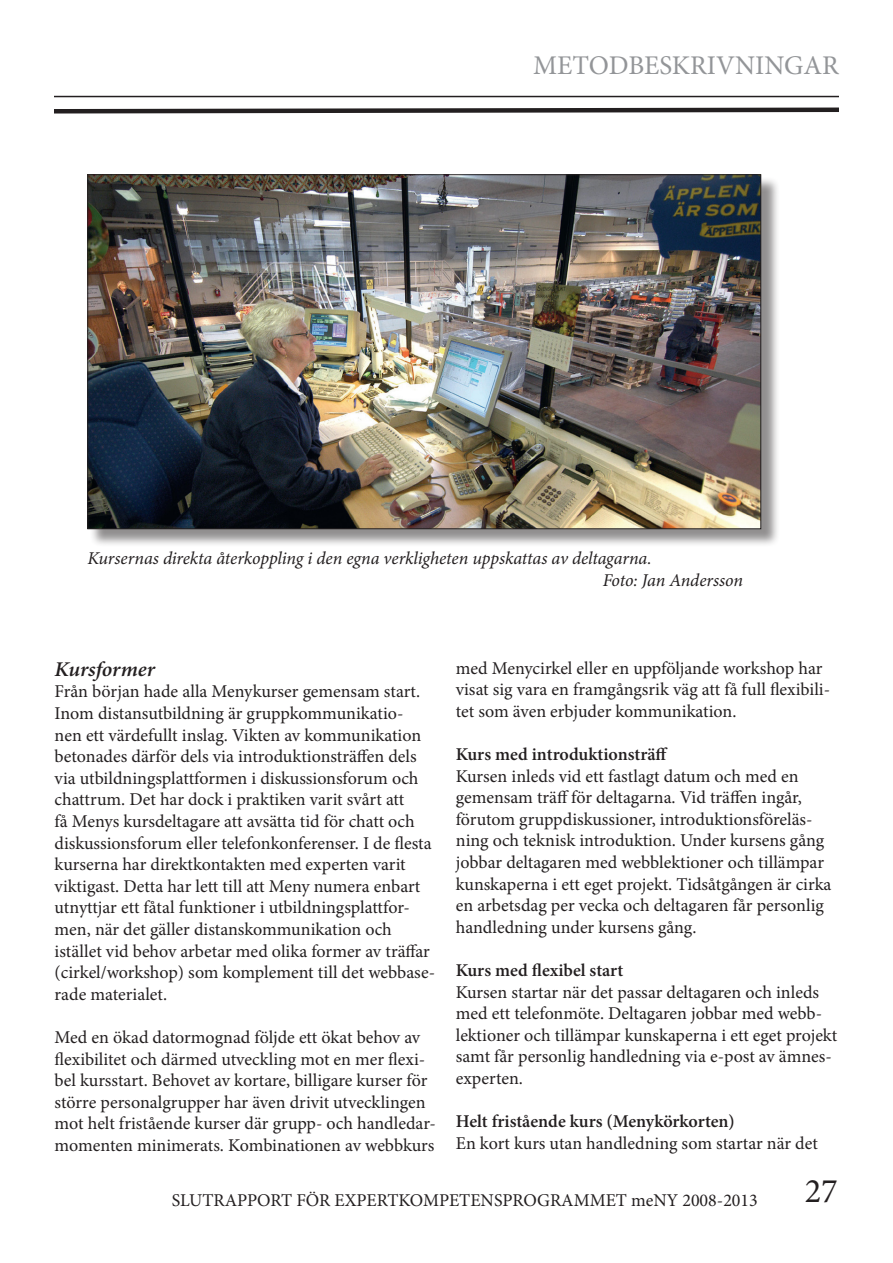
<style>
.page{position:relative;width:893px;height:1263px;background:#fff}
.page>*{position:absolute;margin:0;border:0;box-sizing:border-box;transform-origin:0 0}
.t1{font:34.5px "Minion Pro";color:#231f20}
.t2{font:27px "Minion Pro";color:#939598}
.t3{font:italic 600 21px "Minion Pro";letter-spacing:-.005em;color:#231f20}
.t4{font:18px/21.6px "Minion Pro";color:#231f20}
.t5{font:italic 18px/21.6px "Minion Pro";letter-spacing:-.01em;color:#231f20}
.s1{font-weight:600}
</style>
<div class="page">
<hr style="left:54px;top:96px;width:785px;height:1px;background:#231f20">
<svg style="left:54px;top:107px;width:785px;height:7px"></svg>
<div style="left:90px;top:177px;width:690px;height:371px;background:#231f20;opacity:.5"></div>
<img style="left:89px;top:176px;width:670px;height:351px">
<p class="t2" style="left:533px;top:48px;width:307px">METODBESKRIVNINGAR</p>
<p class="t5" style="left:603px;top:548px;width:142px;text-indent:-515px">Kursernas direkta återkoppling i den egna verkligheten uppskattas av deltagarna.<br>Foto: Jan Andersson</p>
<p class="t3" style="left:55px;top:654px;width:102px">Kursformer</p>
<p class="t4" style="left:55px;top:681px;width:382px">Från början hade alla Menykurser gemensam start.<br>Inom distansutbildning är gruppkommunikatio&shy;nen ett värdefullt inslag. Vikten av kommunikation betonades därför dels via introduktionsträffen dels via utbildningsplattformen i diskussionsforum och chattrum. Det har dock i praktiken varit svårt att<br>få Menys kursdeltagare att avsätta tid för chatt och diskussionsforum eller telefonkonferenser. I de flesta kurserna har direktkontakten med experten varit viktigast. Detta har lett till att Meny numera enbart utnyttjar ett fåtal funktioner i utbildningsplattfor&shy;men, när det gäller distanskommunikation och istället vid behov arbetar med olika former av träffar (cirkel/workshop) som komplement till det webbase&shy;rade materialet.</p>
<p class="t4" style="left:55px;top:1026px;width:383px">Med en ökad datormognad följde ett ökat behov av flexibilitet och därmed utveckling mot en mer flexi&shy;bel kursstart. Behovet av kortare, billigare kurser för större personalgrupper har även drivit utvecklingen mot helt fristående kurser där grupp- och handledar&shy;momenten minimerats. Kombinationen av webbkurs</p>
<p class="t4" style="left:456px;top:657px;width:376px">med Menycirkel eller en uppföljande workshop har visat sig vara en framgångsrik väg att få full flexibili&shy;tet som även erbjuder kommunikation.</p>
<p class="t4" style="left:456px;top:743px;width:377px"><span class="s1">Kurs med introduktionsträff<br></span>Kursen inleds vid ett fastlagt datum och med en gemensam träff för deltagarna. Vid träffen ingår, förutom gruppdiskussioner, introduktionsföreläs&shy;ning och teknisk introduktion. Under kursens gång jobbar deltagaren med webblektioner och tillämpar kunskaperna i ett eget projekt. Tidsåtgången är cirka en arbetsdag per vecka och deltagaren får personlig handledning under kursens gång.</p>
<p class="t4" style="left:456px;top:959px;width:383px"><span class="s1">Kurs med flexibel start<br></span>Kursen startar när det passar deltagaren och inleds med ett telefonmöte. Deltagaren jobbar med webb&shy;lektioner och tillämpar kunskaperna i ett eget projekt samt får personlig handledning via e-post av ämnes&shy;experten.</p>
<p class="t4" style="left:456px;top:1111px;width:364px"><span class="s1">Helt fristående kurs (Menykörkorten)<br></span>En kort kurs utan handledning som startar när det</p>
<p class="t4" style="left:172px;top:1189px;width:588px">SLUTRAPPORT FÖR EXPERTKOMPETENSPROGRAMMET meNY 2008-2013</p>
<p class="t1" style="left:805px;top:1167px;width:35px">27</p>
</div>
